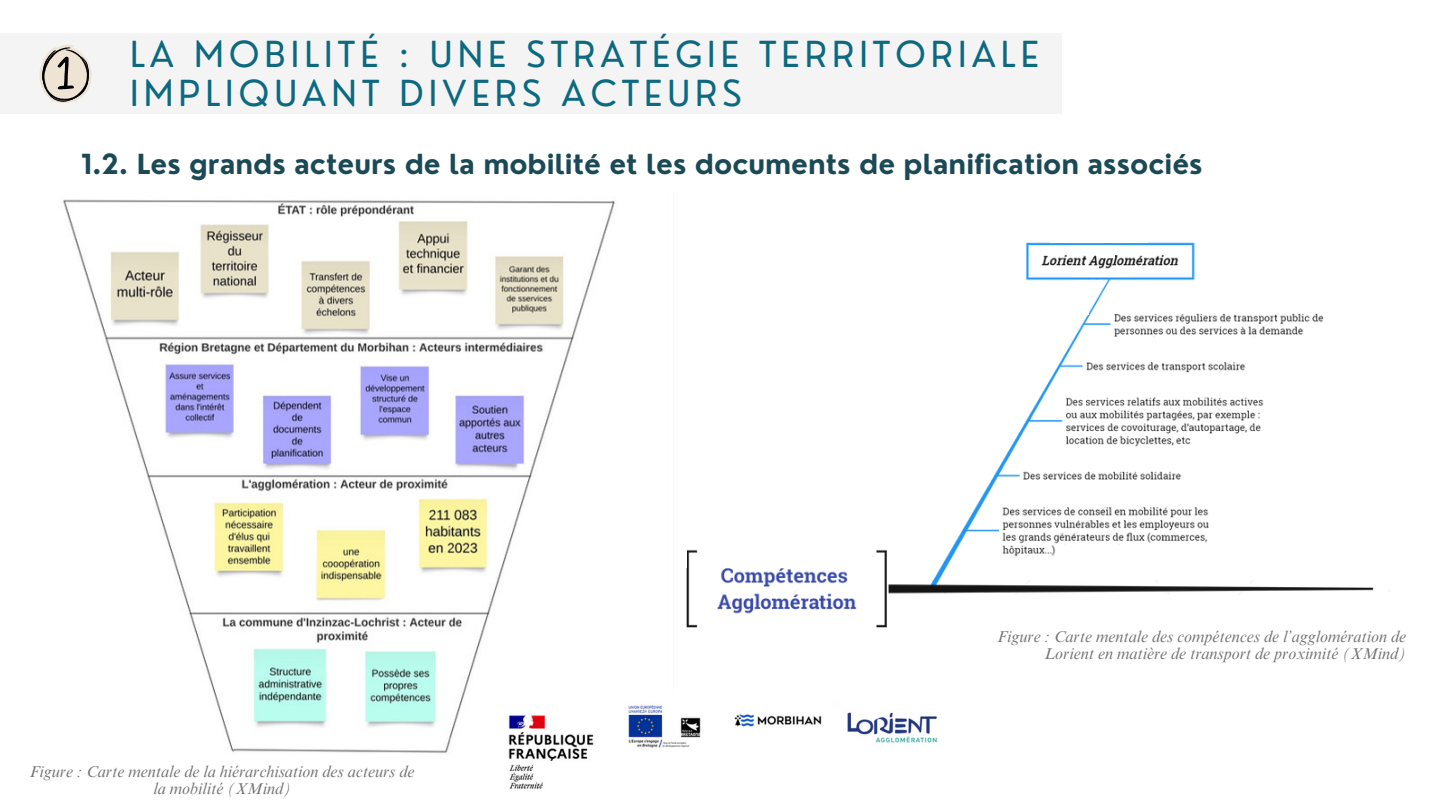
<style>
.page{position:relative;width:1440px;height:810px;background:#fff}
.page>*{position:absolute;margin:0;border:0;box-sizing:border-box;transform-origin:0 0}
.t1{font:35px/39px "Nourd";letter-spacing:.145em;color:#0c6980}
.t2{font:700 27px "Nourd";color:#1b4a56}
.t3{font:italic 16px/17.2px "Times NRMT Pro";color:#747474;text-align:center}
</style>
<div class="page">
<img style="left:686px;top:242px;width:688px;height:386px">
<div style="left:638px;top:225px;width:293px;height:312px;background:#fff"></div>
<svg style="left:823px;top:250px;width:248px;height:320px"></svg>
<div style="left:905px;top:595px;width:486px;height:31px;background:#fff"></div>
<div style="left:1268px;top:341px;width:136px;height:244px;background:#fff"></div>
<div style="left:1202px;top:225px;width:202px;height:82px;background:#fff"></div>
<div style="left:959px;top:559px;width:332px;height:21px;background:#fff"></div>
<div style="left:1058px;top:545px;width:332px;height:23px;background:#fff"></div>
<div style="left:1003px;top:481px;width:332px;height:26px;background:#fff"></div>
<div style="left:1028px;top:447px;width:245px;height:21px;background:#fff"></div>
<div style="left:1067px;top:374px;width:184px;height:21px;background:#fff"></div>
<div style="left:1085px;top:339px;width:188px;height:21px;background:#fff"></div>
<div style="left:1106px;top:287px;width:334px;height:21px;background:#fff"></div>
<div style="left:1335px;top:311px;width:56px;height:63px;background:#fff"></div>
<div style="left:717px;top:614px;width:136px;height:34px;background:#fff"></div>
<div style="left:808px;top:536px;width:45px;height:33px;background:#fff"></div>
<div style="left:959px;top:610px;width:44px;height:34px;background:#fff"></div>
<div style="left:694px;top:563px;width:27px;height:34px;background:#fff"></div>
<div style="left:660px;top:534px;width:27px;height:34px;background:#fff"></div>
<div style="left:905px;top:546px;width:27px;height:34px;background:#fff"></div>
<div style="left:1058px;top:281px;width:30px;height:34px;background:#fff"></div>
<div style="left:1078px;top:280px;width:24px;height:8px;background:#fff"></div>
<div style="left:1067px;top:246px;width:58px;height:9px;background:#fff"></div>
<div style="left:1073px;top:270px;width:58px;height:7px;background:#fff"></div>
<div style="left:1098px;top:250px;width:16px;height:8px;background:#fff"></div>
<div style="left:1051px;top:225px;width:97px;height:18px;background:#fff"></div>
<div style="left:1082px;top:266px;width:16px;height:8px;background:#fff"></div>
<svg style="left:1086px;top:255px;width:9px;height:6px"></svg>
<div style="left:1125px;top:609px;width:136px;height:34px;background:#fff"></div>
<div style="left:1241px;top:437px;width:20px;height:21px;background:#fff"></div>
<div style="left:1026px;top:437px;width:20px;height:21px;background:#fff"></div>
<svg style="left:998px;top:411px;width:28px;height:28px"></svg>
<svg style="left:1164px;top:337px;width:28px;height:28px"></svg>
<svg style="left:1245px;top:335px;width:16px;height:4px"></svg>
<svg style="left:1129px;top:308px;width:16px;height:10px"></svg>
<img style="left:63px;top:199px;width:552px;height:554px">
<div style="left:0;top:34px;width:1062px;height:80px;background:#f4f4f4"></div>
<svg style="left:39px;top:45px;width:53px;height:58px"></svg>
<img style="left:484px;top:693px;width:454px;height:96px">
<h2 class="t1" style="left:130px;top:35px;width:910px">LA MOBILITÉ : UNE STRATÉGIE TERRITORIALE<br>IMPLIQUANT DIVERS ACTEURS</h2>
<p class="t2" style="left:81px;top:147px;width:1123px">1.2. Les grands acteurs de la mobilité et les documents de planification associés</p>
<p class="t3" style="left:30px;top:765px;width:386px">Figure : Carte mentale de la hiérarchisation des acteurs de la mobilité (XMind)</p>
<p class="t3" style="left:998px;top:630px;width:410px;text-align:right">Figure : Carte mentale des compétences de l’agglomération de<br>Lorient en matière de transport de proximité (XMind)</p>
</div>
